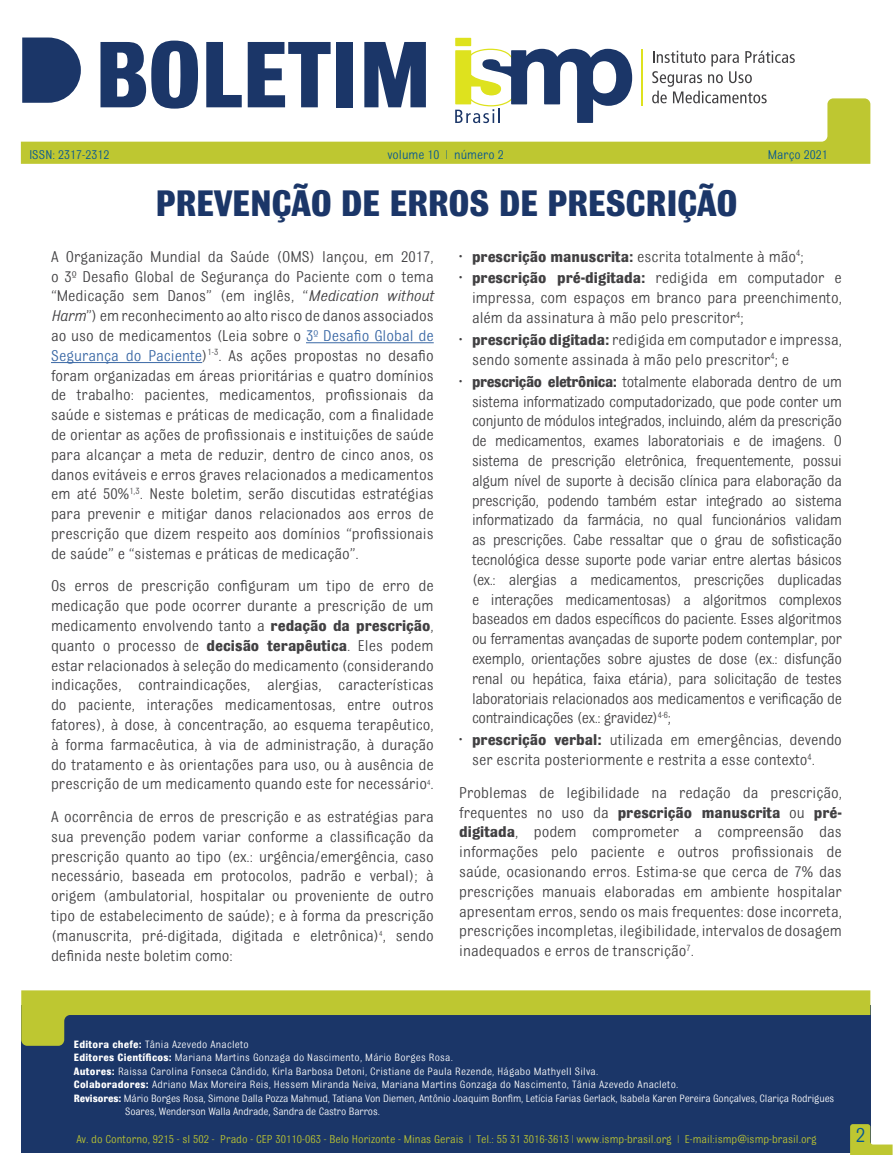
<style>
.page{position:relative;width:893px;height:1174px;background:#fff}
.page>*{position:absolute;margin:0;border:0;box-sizing:border-box;transform-origin:0 0}
.t1{font:700 99.6px "Bulldog";letter-spacing:-.01em;color:#1b3668}
.t2{font:700 39px "Bulldog";letter-spacing:-.01em;color:#1b3668}
.t3{font:21.6px "Bulldog";color:#035595}
.Texto_corrido{font:16.5px/19.8px "Bulldog";color:#414042;text-align:justify}
.t4{font:700 16.5px "Bulldog";color:#414042}
.t5{font:13.5px "Bulldog";color:#035595}
.t6{font:12px "Bulldog";color:#bec731}
.t7{font:11.25px "Bulldog";letter-spacing:.02em;color:#fff}
.t8{font:11.25px/13.5px "Bulldog";letter-spacing:-.01em;color:#fff}
.s1{font-style:italic}
.s2{color:#3a68a5}
.s3{font-weight:700}
.s4{font-weight:400}
</style>
<div class="page">
<svg style="left:21px;top:98px;width:849px;height:66px"></svg>
<svg style="left:455px;top:38px;width:177px;height:85px"></svg>
<svg style="left:652px;top:51px;width:143px;height:52px"></svg>
<hr style="left:642px;top:49px;width:1px;height:57px;background:#dee21e">
<svg style="left:22px;top:38px;width:59px;height:65px;background:#374f7b"></svg>
<div style="left:21px;top:1005px;width:849px;height:147px;background:#1b3668"></div>
<svg style="left:21px;top:990px;width:849px;height:55px"></svg>
<hr style="left:306px;top:342px;width:128px;height:1px;background:#3a68a5">
<hr style="left:51px;top:362px;width:151px;height:1px;background:#3a68a5">
<svg style="left:850px;top:1124px;width:43px;height:31px"></svg>
<h1 class="t1" style="left:95px;top:24px;width:339px">BOLETIM</h1>
<p class="t5" style="left:29px;top:148px;width:81px">ISSN: 2317-2312</p>
<p class="t5" style="left:387px;top:148px;width:118px">volume 10 | número 2</p>
<p class="t5" style="left:768px;top:148px;width:62px">Março 2021</p>
<p class="t2" style="left:155px;top:183px;width:584px">PREVENÇÃO DE ERROS DE PRESCRIÇÃO</p>
<p class="Texto_corrido" style="left:51px;top:246px;width:384px">A Organização Mundial da Saúde (OMS) lançou, em 2017, o 3º Desafio Global de Segurança do Paciente com o tema “Medicação sem Danos” (em inglês, “<span class="s1">Medication without Harm</span>”) em reconhecimento ao alto risco de danos associados ao uso de medicamentos (Leia sobre o <span class="s2">3º Desafio Global de Segurança do Paciente</span>)<sup>1-3</sup>. As ações propostas no desafio foram organizadas em áreas prioritárias e quatro domínios de trabalho: pacientes, medicamentos, profissionais da saúde e sistemas e práticas de medicação, com a finalidade de orientar as ações de profissionais e instituições de saúde para alcançar a meta de reduzir, dentro de cinco anos, os danos evitáveis e erros graves relacionados a medicamentos em até 50%<sup>1,3</sup>. Neste boletim, serão discutidas estratégias para prevenir e mitigar danos relacionados aos erros de prescrição que dizem respeito aos domínios “profissionais de saúde” e “sistemas e práticas de medicação”.</p>
<p class="Texto_corrido" style="left:51px;top:576px;width:384px">Os erros de prescrição configuram um tipo de erro de medicação que pode ocorrer durante a prescrição de um medicamento envolvendo tanto a <span class="s3">redação da prescrição</span>, quanto o processo de <span class="s3">decisão terapêutica</span>. Eles podem estar relacionados à seleção do medicamento (considerando indicações, contraindicações, alergias, características do paciente, interações medicamentosas, entre outros fatores), à dose, à concentração, ao esquema terapêutico, à forma farmacêutica, à via de administração, à duração do tratamento e às orientações para uso, ou à ausência de prescrição de um medicamento quando este for necessário<sup>4</sup>.</p>
<p class="Texto_corrido" style="left:51px;top:806px;width:384px">A ocorrência de erros de prescrição e as estratégias para sua prevenção podem variar conforme a classificação da prescrição quanto ao tipo (ex.: urgência/emergência, caso necessário, baseada em protocolos, padrão e verbal); à origem (ambulatorial, hospitalar ou proveniente de outro tipo de estabelecimento de saúde); e à forma da prescrição (manuscrita, pré-digitada, digitada e eletrônica)<sup>4</sup>, sendo definida neste boletim como:</p>
<p class="t4" style="left:459px;top:248px;width:346px">• prescrição manuscrita: <span class="s4">escrita totalmente à mão</span><sup>4</sup><span class="s4">;</span></p>
<p class="Texto_corrido" style="left:472px;top:268px;width:371px;text-indent:-13px"><span class="s3">• prescrição pré-digitada:</span> redigida em computador e impressa, com espaços em branco para preenchimento, além da assinatura à mão pelo prescritor<sup>4</sup>;</p>
<p class="Texto_corrido" style="left:472px;top:329px;width:371px;text-indent:-13px"><span class="s3">• prescrição digitada:</span> redigida em computador e impressa, sendo somente assinada à mão pelo prescritor<sup>4</sup>; e</p>
<p class="Texto_corrido" style="left:472px;top:371px;width:371px;text-indent:-13px"><span class="s3">• prescrição eletrônica:</span> totalmente elaborada dentro de um sistema informatizado computadorizado, que pode conter um conjunto de módulos integrados, incluindo, além da prescrição de medicamentos, exames laboratoriais e de imagens. O sistema de prescrição eletrônica, frequentemente, possui algum nível de suporte à decisão clínica para elaboração da prescrição, podendo também estar integrado ao sistema informatizado da farmácia, no qual funcionários validam as prescrições. Cabe ressaltar que o grau de sofisticação tecnológica desse suporte pode variar entre alertas básicos (ex.: alergias a medicamentos, prescrições duplicadas e interações medicamentosas) a algoritmos complexos baseados em dados específicos do paciente. Esses algoritmos ou ferramentas avançadas de suporte podem contemplar, por exemplo, orientações sobre ajustes de dose (ex.: disfunção renal ou hepática, faixa etária), para solicitação de testes laboratoriais relacionados aos medicamentos e verificação de contraindicações (ex.: gravidez)<sup>4-6</sup>;</p>
<p class="Texto_corrido" style="left:472px;top:730px;width:371px;text-indent:-13px"><span class="s3">• prescrição verbal:</span> utilizada em emergências, devendo ser escrita posteriormente e restrita a esse contexto<sup>4</sup>.</p>
<p class="Texto_corrido" style="left:459px;top:782px;width:384px">Problemas de legibilidade na redação da prescrição, frequentes no uso da <span class="s3">prescrição manuscrita</span> ou <span class="s3">pré&shy;digitada</span>, podem comprometer a compreensão das informações pelo paciente e outros profissionais de saúde, ocasionando erros. Estima-se que cerca de 7% das prescrições manuais elaboradas em ambiente hospitalar apresentam erros, sendo os mais frequentes: dose incorreta, prescrições incompletas, ilegibilidade, intervalos de dosagem inadequados e erros de transcrição<sup>7</sup>.</p>
<p class="t7" style="left:74px;top:1038px;width:176px"><span class="s3">Editora chefe:</span> Tânia Azevedo Anacleto</p>
<p class="t7" style="left:74px;top:1051px;width:380px"><span class="s3">Editores Científicos:</span> Mariana Martins Gonzaga do Nascimento, Mário Borges Rosa.</p>
<p class="t7" style="left:74px;top:1065px;width:526px"><span class="s3">Autores:</span> Raissa Carolina Fonseca Cândido, Kirla Barbosa Detoni, Cristiane de Paula Rezende, Hágabo Mathyell Silva.</p>
<p class="t7" style="left:74px;top:1078px;width:606px"><span class="s3">Colaboradores:</span> Adriano Max Moreira Reis, Hessem Miranda Neiva, Mariana Martins Gonzaga do Nascimento, Tânia Azevedo Anacleto.</p>
<p class="t8" style="left:125px;top:1091px;width:711px;text-indent:-51px"><span class="s3">Revisores:</span> Mário Borges Rosa, Simone Dalla Pozza Mahmud, Tatiana Von Diemen, Antônio Joaquim Bonfim, Letícia Farias Gerlack, Isabela Karen Pereira Gonçalves, Clariça Rodrigues<br>Soares, Wenderson Walla Andrade, Sandra de Castro Barros.</p>
<p class="t6" style="left:76px;top:1133px;width:742px">Av. do Contorno, 9215 - sl 502 - Prado - CEP 30110-063 - Belo Horizonte - Minas Gerais | Tel.: 55 31 3016-3613 | www.ismp-brasil.org | E-mail:ismp@ismp-brasil.org</p>
<p class="t3" style="left:856px;top:1124px;width:11px">2</p>
</div>
